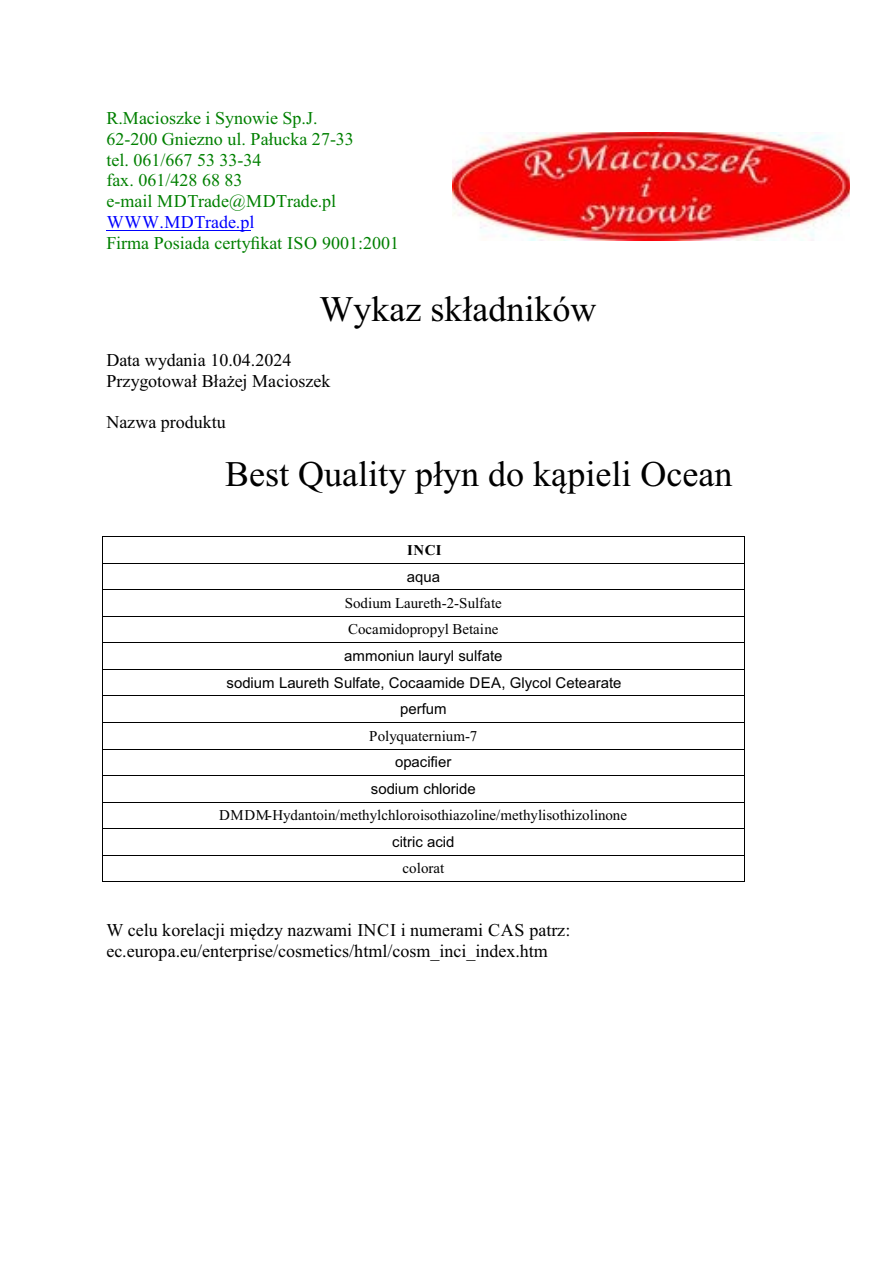
<style>
.page{position:relative;width:893px;height:1262px;background:#fff}
.page>*{position:absolute;margin:0;border:0;box-sizing:border-box;transform-origin:0 0}
.t1{font:36px "Times New Roman";color:#000}
.t2{font:18px/20.7px "Times New Roman";color:#000}
.t3{font:18px/20.7px "Times New Roman";color:#008000}
.t4{font:18px "Times New Roman";color:#00f}
.t5{font:15px/26.7px "Times New Roman";color:#000}
.t6{font:15px/26.5px "Arial";color:#000;text-align:center}
.t7{font:700 15px "Times New Roman";color:#000}
</style>
<div class="page">
<hr style="left:102px;top:536px;width:642px;height:1px;background:#000">
<hr style="left:102px;top:562px;width:642px;height:1px;background:#000">
<hr style="left:102px;top:589px;width:642px;height:1px;background:#000">
<hr style="left:102px;top:616px;width:642px;height:1px;background:#000">
<hr style="left:102px;top:642px;width:642px;height:1px;background:#000">
<hr style="left:102px;top:669px;width:642px;height:1px;background:#000">
<hr style="left:102px;top:695px;width:642px;height:1px;background:#000">
<hr style="left:102px;top:722px;width:642px;height:1px;background:#000">
<hr style="left:102px;top:748px;width:642px;height:1px;background:#000">
<hr style="left:102px;top:775px;width:642px;height:1px;background:#000">
<hr style="left:102px;top:802px;width:642px;height:1px;background:#000">
<hr style="left:102px;top:828px;width:642px;height:1px;background:#000">
<hr style="left:102px;top:855px;width:642px;height:1px;background:#000">
<svg style="left:102px;top:537px;width:1px;height:344px"></svg>
<hr style="left:102px;top:881px;width:642px;height:1px;background:#000">
<svg style="left:744px;top:536px;width:1px;height:346px"></svg>
<hr style="left:106px;top:230px;width:145px;height:1px;background:#00f">
<img style="left:452px;top:132px;width:397px;height:109px">
<p class="t3" style="left:106px;top:110px;width:249px">R.Macioszke i Synowie Sp.J.<br>62-200 Gniezno ul. Pałucka 27-33 tel. 061/667 53 33-34<br>fax. 061/428 68 83<br>e-mail MDTrade@MDTrade.pl</p>
<p class="t4" style="left:107px;top:215px;width:149px">WWW.MDTrade.pl</p>
<p class="t3" style="left:106px;top:234px;width:294px">Firma Posiada certyfikat ISO 9001:2001</p>
<h1 class="t1" style="left:319px;top:296px;width:278px">Wykaz składników</h1>
<p class="t2" style="left:106px;top:351px;width:225px">Data wydania 10.04.2024<br>Przygotował Błażej Macioszek</p>
<p class="t2" style="left:106px;top:413px;width:121px">Nazwa produktu</p>
<h1 class="t1" style="left:225px;top:461px;width:509px">Best Quality płyn do kąpieli Ocean</h1>
<p class="t7" style="left:407px;top:545px;width:36px">INCI</p>
<p class="t6" style="left:407px;top:564px;width:35px">aqua</p>
<p class="t5" style="left:345px;top:591px;width:158px">Sodium Laureth-2-Sulfate<br>Cocamidopropyl Betaine</p>
<p class="t6" style="left:226px;top:644px;width:396px">ammoniun lauryl sulfate<br>sodium Laureth Sulfate, Cocaamide DEA, Glycol Cetearate perfum</p>
<p class="t5" style="left:369px;top:723px;width:110px">Polyquaternium-7</p>
<p class="t6" style="left:371px;top:750px;width:106px">opacifier sodium chloride</p>
<p class="t5" style="left:219px;top:803px;width:409px">DMDM-Hydantoin/methylchloroisothiazoline/methylisothizolinone</p>
<p class="t6" style="left:392px;top:830px;width:64px">citric acid</p>
<p class="t5" style="left:402px;top:856px;width:43px">colorat</p>
<p class="t2" style="left:106px;top:921px;width:465px">W celu korelacji między nazwami INCI i numerami CAS patrz: ec.europa.eu/enterprise/cosmetics/html/cosm_inci_index.htm</p>
</div>
